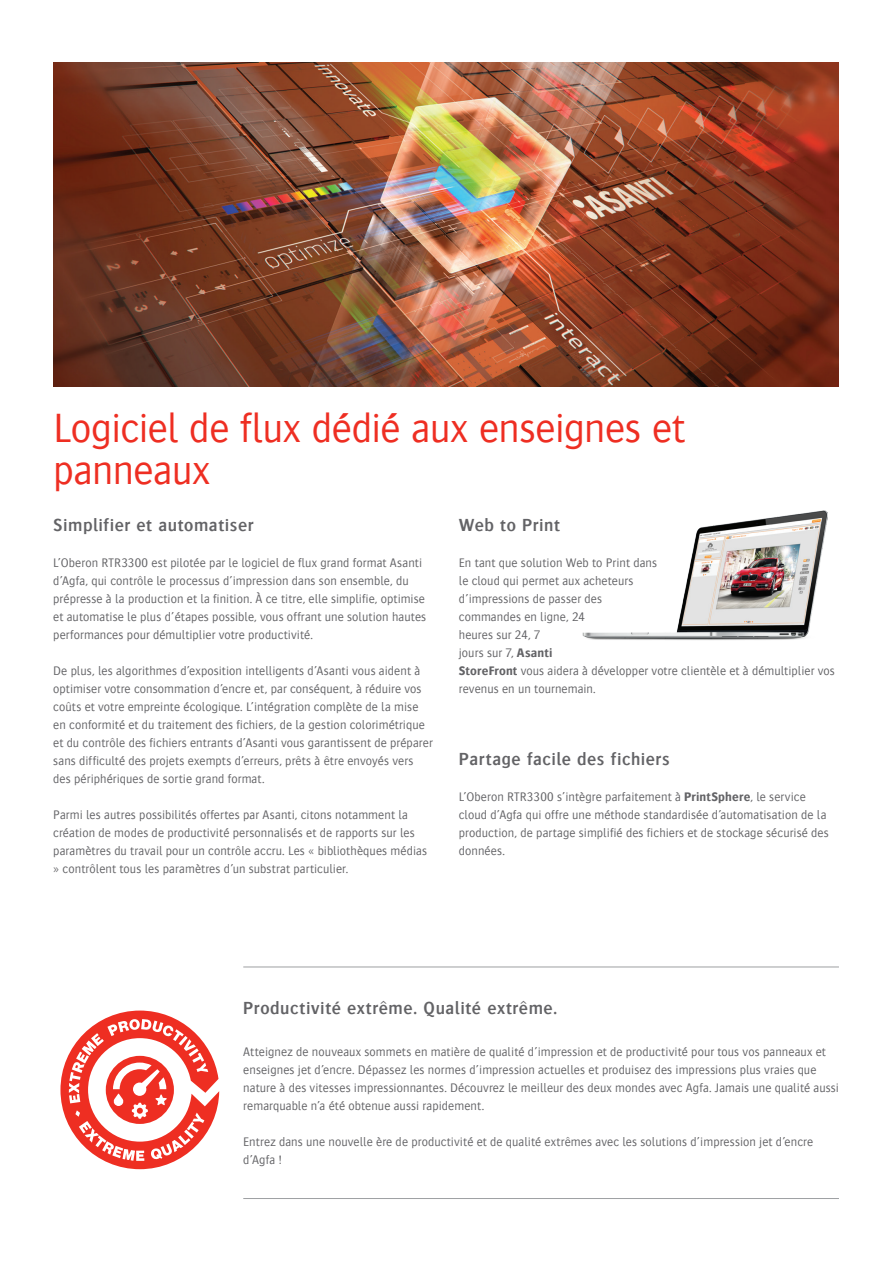
<style>
.page{position:relative;width:893px;height:1262px;background:#fff}
.page>*{position:absolute;margin:0;border:0;box-sizing:border-box;transform-origin:0 0}
.t1{font:300 42px/42px "Bosis For Agfa";letter-spacing:-.015em;color:#ee2e22}
.t2{font:600 18px "Bosis For Agfa";letter-spacing:.03em;color:#636366}
.t3{font:300 12.75px/18px "Bosis For Agfa";letter-spacing:.01em;color:#636366}
.s1{font-weight:700}
</style>
<div class="page">
<hr style="left:243px;top:966px;width:595px;height:1px;background:#9d9fa2">
<hr style="left:243px;top:1198px;width:595px;height:1px;background:#9d9fa2">
<img style="left:53px;top:63px;width:785px;height:324px">
<svg style="left:60px;top:1010px;width:159px;height:159px"></svg>
<img style="left:582px;top:511px;width:244px;height:129px">
<h1 class="t1" style="left:53px;top:407px;width:633px">Logiciel de flux dédié aux enseignes et panneaux</h1>
<h2 class="t2" style="left:53px;top:515px;width:201px">Simplifier et automatiser</h2>
<p class="t3" style="left:53px;top:553px;width:374px">L’Oberon RTR3300 est pilotée par le logiciel de flux grand format Asanti d’Agfa, qui contrôle le processus d’impression dans son ensemble, du prépresse à la production et la finition. À ce titre, elle simplifie, optimise et automatise le plus d’étapes possible, vous offrant une solution hautes performances pour démultiplier votre productivité.</p>
<p class="t3" style="left:53px;top:661px;width:381px">De plus, les algorithmes d’exposition intelligents d’Asanti vous aident à optimiser votre consommation d’encre et, par conséquent, à réduire vos coûts et votre empreinte écologique. L’intégration complète de la mise en conformité et du traitement des fichiers, de la gestion colorimétrique et du contrôle des fichiers entrants d’Asanti vous garantissent de préparer sans difficulté des projets exempts d’erreurs, prêts à être envoyés vers des périphériques de sortie grand format.</p>
<p class="t3" style="left:53px;top:805px;width:375px">Parmi les autres possibilités offertes par Asanti, citons notamment la création de modes de productivité personnalisés et de rapports sur les paramètres du travail pour un contrôle accru. Les « bibliothèques médias » contrôlent tous les paramètres d’un substrat particulier.</p>
<h2 class="t2" style="left:458px;top:515px;width:103px">Web to Print</h2>
<p class="t3" style="left:458px;top:553px;width:377px">En tant que solution Web to Print dans<br>le cloud qui permet aux acheteurs<br>d’impressions de passer des<br>commandes en ligne, 24<br>heures sur 24, 7<br>jours sur 7, <span class="s1">Asanti<br>StoreFront</span> vous aidera à développer votre clientèle et à démultiplier vos revenus en un tournemain.</p>
<h2 class="t2" style="left:458px;top:749px;width:212px">Partage facile des fichiers</h2>
<p class="t3" style="left:458px;top:787px;width:371px">L’Oberon RTR3300 s’intègre parfaitement à <span class="s1">PrintSphere</span>, le service cloud d’Agfa qui offre une méthode standardisée d’automatisation de la production, de partage simplifié des fichiers et de stockage sécurisé des données.</p>
<h2 class="t2" style="left:243px;top:998px;width:315px">Productivité extrême. Qualité extrême.</h2>
<p class="t3" style="left:243px;top:1043px;width:597px">Atteignez de nouveaux sommets en matière de qualité d’impression et de productivité pour tous vos panneaux et enseignes jet d’encre. Dépassez les normes d’impression actuelles et produisez des impressions plus vraies que nature à des vitesses impressionnantes. Découvrez le meilleur des deux mondes avec Agfa. Jamais une qualité aussi remarquable n’a été obtenue aussi rapidement.</p>
<p class="t3" style="left:243px;top:1133px;width:571px">Entrez dans une nouvelle ère de productivité et de qualité extrêmes avec les solutions d’impression jet d’encre d’Agfa !</p>
</div>
